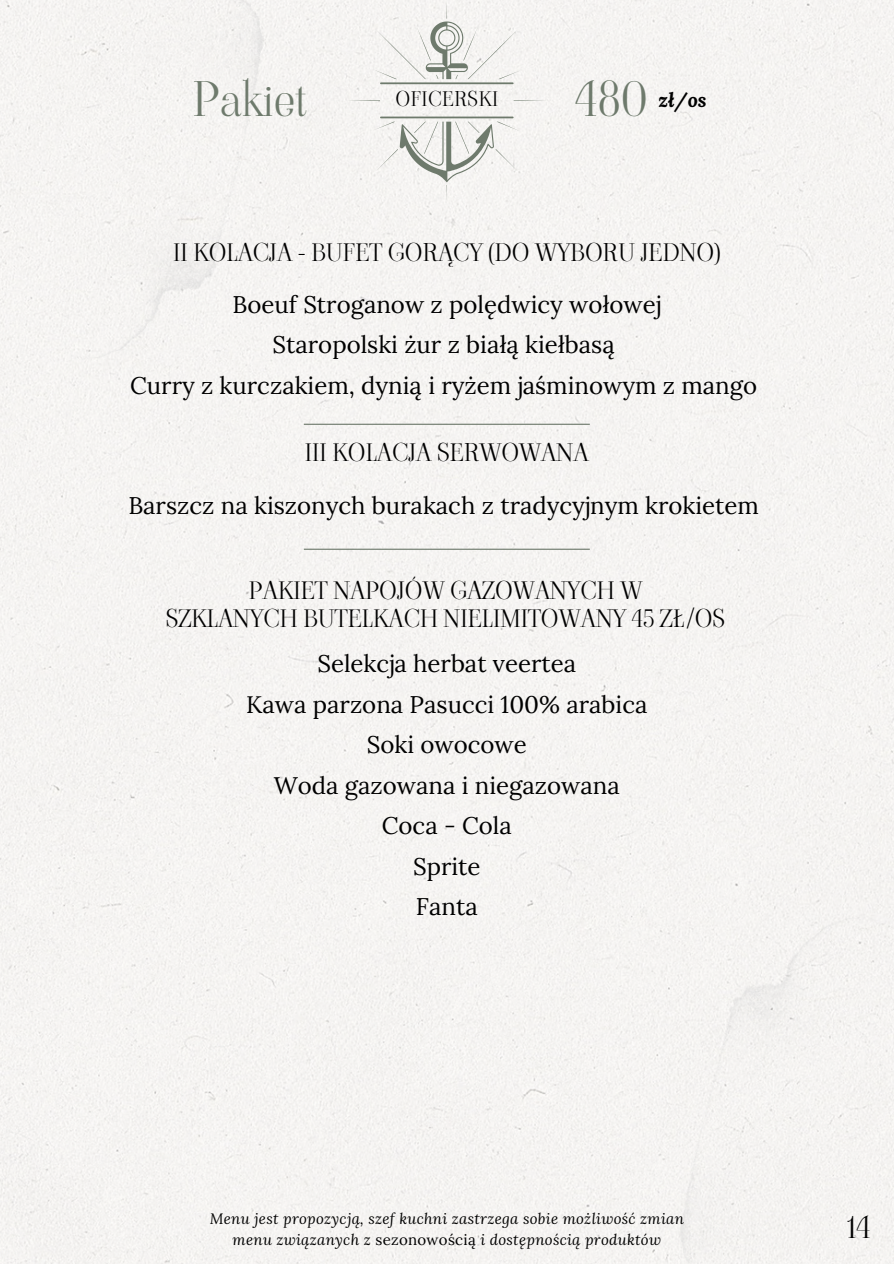
<style>
.page{position:relative;width:894px;height:1264px;background:#fff}
.page>*{position:absolute;margin:0;border:0;box-sizing:border-box;transform-origin:0 0}
.t1{font:47.85px "Viaoda Libre";color:#6e7a6c}
.t2{font:47.7px "Viaoda Libre";color:#6e7a6c}
.t3{font:30px "Viaoda Libre";color:#000}
.t4{font:24px/40.5px "Lora";color:#000;text-align:center}
.t5{font:24px/28.2px "Viaoda Libre";color:#000;text-align:center}
.t6{font:20.1px "Viaoda Libre";letter-spacing:.02em;color:#000}
.t7{font:italic 700 19.8px "Lora";color:#000}
.t8{font:italic 15px/21.3px "Lora";letter-spacing:.02em;color:#000;text-align:center}
.s1{font-style:normal}
</style>
<div class="page">
<div style="left:0;top:0;width:893px;height:1263px;background:#f5f4f2"></div>
<div style="left:0;top:0;width:277px;height:365px;background:#f5f3f2"></div>
<div style="left:668px;top:910px;width:225px;height:353px;background:#f4f3f1"></div>
<svg style="left:346px;top:0;width:201px;height:201px"></svg>
<hr style="left:304px;top:424px;width:285px;height:1px;background:#6b7769">
<hr style="left:304px;top:548px;width:285px;height:2px;background:#6b7769">
<p class="t2" style="left:192px;top:66px;width:117px">Pakiet</p>
<p class="t6" style="left:395px;top:85px;width:104px">OFICERSKI</p>
<h2 class="t1" style="left:575px;top:66px;width:74px">480</h2>
<h2 class="t7" style="left:658px;top:87px;width:50px">zł/os</h2>
<p class="t5" style="left:173px;top:239px;width:548px">II KOLACJA - BUFET GORĄCY (DO WYBORU JEDNO)</p>
<h3 class="t4" style="left:130px;top:283px;width:628px">Boeuf Stroganow z polędwicy wołowej<br>Staropolski żur z białą kiełbasą<br>Curry z kurczakiem, dynią i ryżem jaśminowym z mango</h3>
<h1 class="t5" style="left:305px;top:439px;width:285px">III KOLACJA SERWOWANA</h1>
<h5 class="t4" style="left:128px;top:485px;width:632px">Barszcz na kiszonych burakach z tradycyjnym krokietem</h5>
<h4 class="t5" style="left:166px;top:577px;width:561px">PAKIET NAPOJÓW GAZOWANYCH W<br>SZKLANYCH BUTELKACH NIELIMITOWANY 45 ZŁ/OS</h4>
<p class="t4" style="left:246px;top:643px;width:403px">Selekcja herbat veertea<br>Kawa parzona Pasucci 100% arabica<br>Soki owocowe<br>Woda gazowana i niegazowana<br>Coca - Cola<br>Sprite<br>Fanta</p>
<h3 class="t8" style="left:210px;top:1207px;width:475px">Menu jest propozycją, szef kuchni zastrzega sobie możliwość zmian menu związanych z <span class="s1">sezonowością</span> i dostępnością produktów</h3>
<h3 class="t3" style="left:846px;top:1206px;width:26px">14</h3>
</div>
